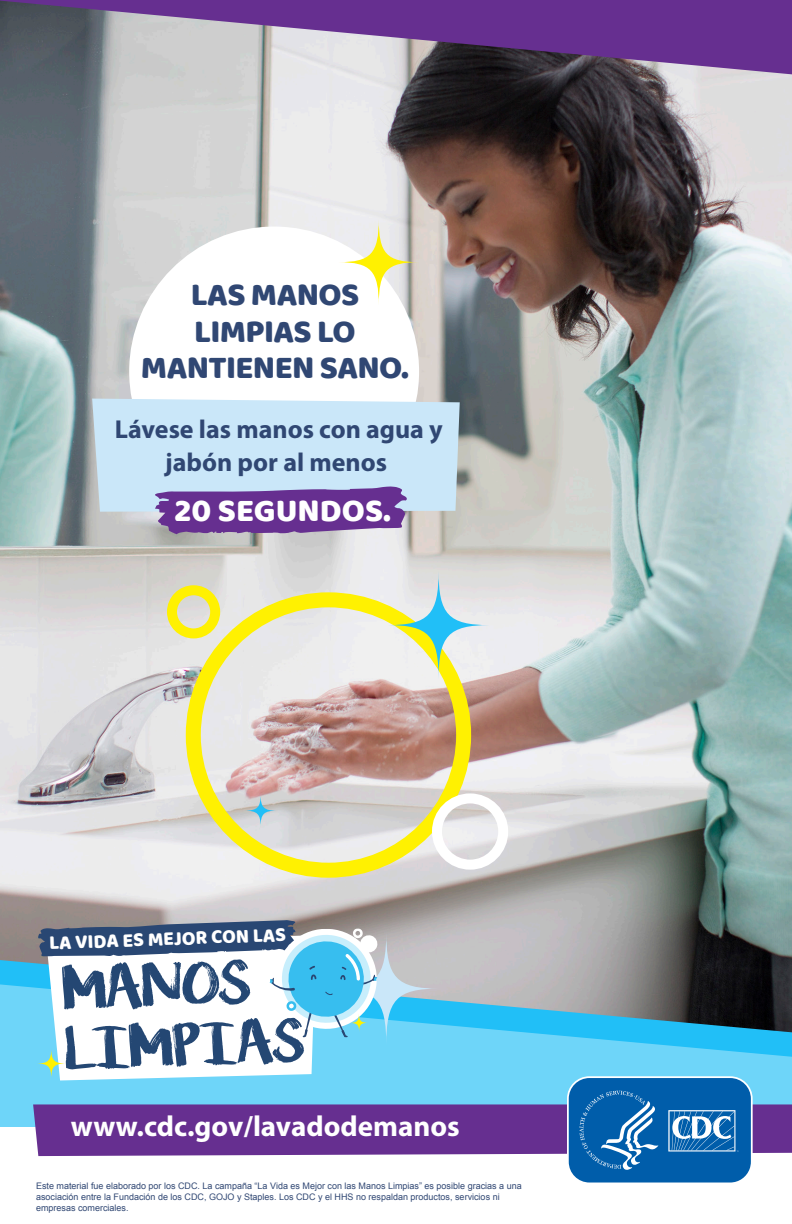
<style>
.page{position:relative;width:792px;height:1224px;background:#fff}
.page>*{position:absolute;margin:0;border:0;box-sizing:border-box;transform-origin:0 0}
.t1{font:33px/36.5px "Baloo Bhaijaan";letter-spacing:-.02em;color:#304773;text-align:center}
.t2{font:32.9px "Baloo Bhaijaan";color:#fff}
.t3{font:700 29px "Myriad Pro";color:#fff}
.t4{font:700 26px/33px "Myriad Pro";color:#304773;text-align:center}
.t5{font:20.3px "Baloo Bhaijaan";color:#fff;scale:.96 1}
.t6{font:9px/10.8px "Arial";color:#304773}
</style>
<div class="page">
<img style="left:0;top:74px;width:792px;height:886px">
<div style="left:186px;top:592px;width:285px;height:286px;border:15px solid #fff101;border-radius:50%"></div>
<svg style="left:244px;top:794px;width:33px;height:33px"></svg>
<svg style="left:388px;top:571px;width:102px;height:108px;fill:#ececec"></svg>
<div style="left:167px;top:585px;width:53px;height:53px;border:10px solid #fff101;border-radius:50%"></div>
<div style="left:432px;top:793px;width:76px;height:77px;border:10px solid #fff;border-radius:50%"></div>
<div style="left:129px;top:227px;width:290px;height:289px;background:#fff;border-radius:50%"></div>
<div style="left:92px;top:399px;width:368px;height:113px;background:#cae7f9"></div>
<svg style="left:154px;top:486px;width:253px;height:48px;background:#784fa0"></svg>
<svg style="left:338px;top:219px;width:81px;height:86px"></svg>
<svg style="left:0;top:960px;width:792px;height:23px;background:#748187"></svg>
<svg style="left:0;top:983px;width:792px;height:144px;background:#5fb9d9"></svg>
<svg style="left:0;top:0;width:792px;height:74px;background:#7d6294"></svg>
<div style="left:33px;top:1104px;width:759px;height:52px;background:#662f90"></div>
<svg style="left:47px;top:1069px;width:269px;height:12px"></svg>
<svg style="left:333px;top:932px;width:106px;height:113px;background:#97cade"></svg>
<svg style="left:36px;top:1048px;width:30px;height:31px"></svg>
<svg style="left:38px;top:920px;width:343px;height:149px"></svg>
<svg style="left:349px;top:1013px;width:20px;height:19px"></svg>
<svg style="left:567px;top:1076px;width:187px;height:107px;background:#2776b7"></svg>
<h1 class="t1" style="left:141px;top:277px;width:270px">LAS MANOS<br>LIMPIAS LO<br>MANTIENEN SANO.</h1>
<h3 class="t4" style="left:115px;top:412px;width:330px">Lávese las manos con agua y jabón por al menos</h3>
<h2 class="t2" style="left:174px;top:486px;width:218px">20 SEGUNDOS.</h2>
<h3 class="t5" style="left:49px;top:928px;width:248px;rotate:-2deg">LA VIDA ES MEJOR CON LAS</h3>
<h3 class="t3" style="left:71px;top:1107px;width:390px">www.cdc.gov/lavadodemanos</h3>
<p class="t6" style="left:36px;top:1181px;width:487px">Este material fue elaborado por los CDC. La campaña “La Vida es Mejor con las Manos Limpias” es posible gracias a una asociación entre la Fundación de los CDC, GOJO y Staples. Los CDC y el HHS no respaldan productos, servicios ni empresas comerciales.</p>
</div>
